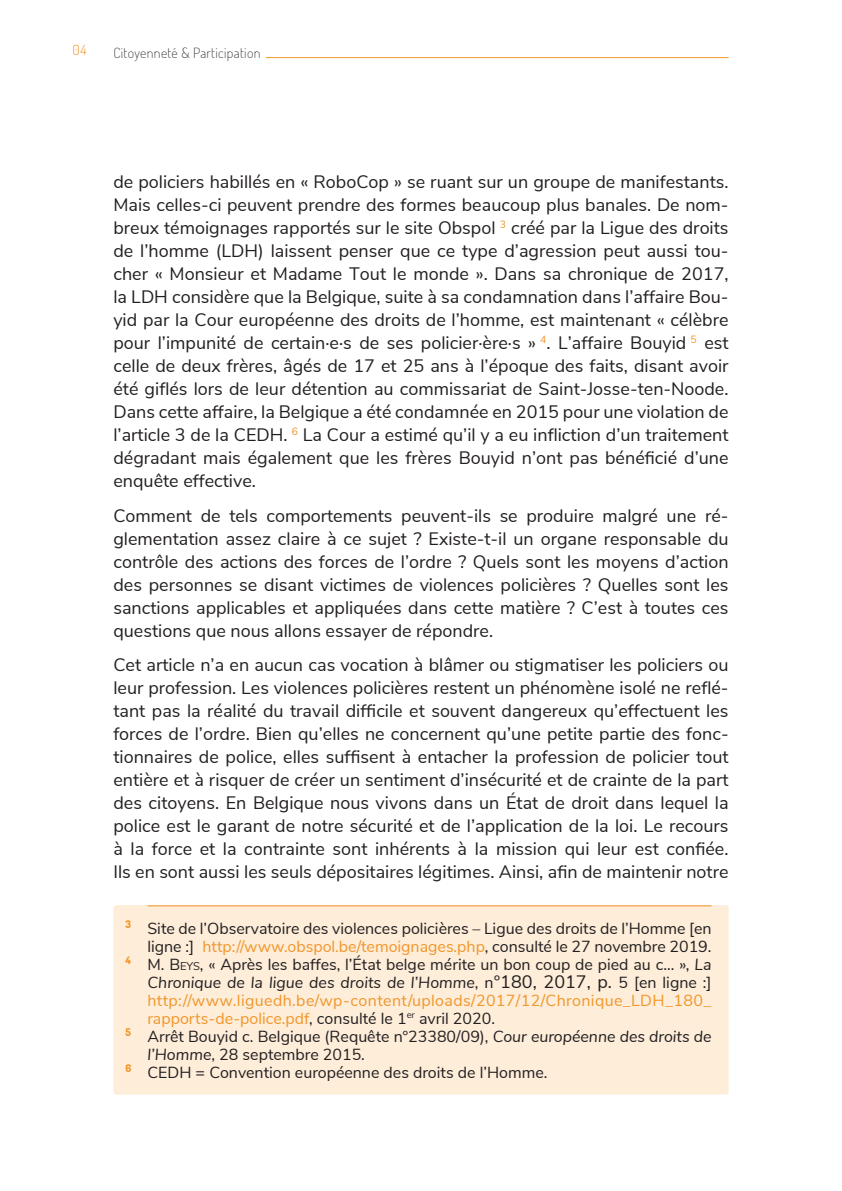
<style>
.page{position:relative;width:842px;height:1191px;background:#fff}
.page>*{position:absolute;margin:0;border:0;box-sizing:border-box;transform-origin:0 0}
.t1{font:18px/23px "Nunito Sans";color:#231f20;text-align:justify}
.t2{font:16px "Nunito Sans";color:#231f20}
.t3{font:16px "Nunito Sans";color:#f1962a}
.t4{font:16px "Nunito Sans";letter-spacing:.025em;color:#f1962a}
.t5{font:italic 16px "Nunito Sans";color:#231f20}
.t6{font:200 14px "Dosis";letter-spacing:.025em;color:#231f20}
.t7{font:300 14px "Dosis";color:#f1962a}
.s1{color:#231f20}
.s2{font-style:inherit}
.s3{font-size:11.2px}
.s4{font-style:italic}
.s5{font-style:normal}
.s6{font-style:normal;font-size:18px}
</style>
<div class="page">
<hr style="left:113px;top:57px;width:616px;height:1px;background:#f1962a">
<div style="left:108px;top:52px;width:158px;height:10px;background:#fff"></div>
<div style="left:113px;top:905px;width:616px;height:189px;background:#fdedd9;border-radius:3px"></div>
<hr style="left:147px;top:905px;width:564px;height:1px;background:#f1962a">
<p class="t7" style="left:73px;top:41px;width:16px">04</p>
<p class="t6" style="left:113px;top:44px;width:149px">Citoyenneté &amp; Participation</p>
<p class="t1" style="left:113px;top:169px;width:617px">de policiers habillés en « RoboCop » se ruant sur un groupe de manifestants.<br>Mais celles-ci peuvent prendre des formes beaucoup plus banales. De nom&shy;breux témoignages rapportés sur le site Obspol <sup>3</sup> créé par la Ligue des droits de l’homme (LDH) laissent penser que ce type d’agression peut aussi tou&shy;cher « Monsieur et Madame Tout le monde ». Dans sa chronique de 2017, la LDH considère que la Belgique, suite à sa condamnation dans l’affaire Bou&shy;yid par la Cour européenne des droits de l’homme, est maintenant « célèbre pour l’impunité de certain·e·s de ses policier·ère·s » <sup>4</sup>. L’affaire Bouyid <sup>5</sup> est celle de deux frères, âgés de 17 et 25 ans à l’époque des faits, disant avoir été giflés lors de leur détention au commissariat de Saint-Josse-ten-Noode.<br>Dans cette affaire, la Belgique a été condamnée en 2015 pour une violation de l’article 3 de la CEDH. <sup>6</sup> La Cour a estimé qu’il y a eu infliction d’un traitement dégradant mais également que les frères Bouyid n’ont pas bénéficié d’une enquête effective.</p>
<p class="t1" style="left:113px;top:503px;width:617px">Comment de tels comportements peuvent-ils se produire malgré une ré&shy;glementation assez claire à ce sujet ? Existe-t-il un organe responsable du contrôle des actions des forces de l’ordre ? Quels sont les moyens d’action des personnes se disant victimes de violences policières ? Quelles sont les sanctions applicables et appliquées dans cette matière ? C’est à toutes ces questions que nous allons essayer de répondre.</p>
<p class="t1" style="left:113px;top:652px;width:617px">Cet article n’a en aucun cas vocation à blâmer ou stigmatiser les policiers ou leur profession. Les violences policières restent un phénomène isolé ne reflé&shy;tant pas la réalité du travail difficile et souvent dangereux qu’effectuent les forces de l’ordre. Bien qu’elles ne concernent qu’une petite partie des fonc&shy;tionnaires de police, elles suffisent à entacher la profession de policier tout entière et à risquer de créer un sentiment d’insécurité et de crainte de la part des citoyens. En Belgique nous vivons dans un État de droit dans lequel la police est le garant de notre sécurité et de l’application de la loi. Le recours à la force et la contrainte sont inhérents à la mission qui leur est confiée.<br>Ils en sont aussi les seuls dépositaires légitimes. Ainsi, afin de maintenir notre</p>
<p class="t2" style="left:125px;top:916px;width:588px"><sup>3</sup> Site de l’Observatoire des violences policières – Ligue des droits de l’Homme [en</p>
<p class="t3" style="left:147px;top:934px;width:566px"><span class="s1">ligne :]</span> http://www.obspol.be/temoignages.php<span class="s1">, consulté le 27 novembre 2019.</span></p>
<p class="t2" style="left:125px;top:952px;width:588px"><sup>4</sup> <span class="s2">M. B</span><span class="s3">eys</span>, « Après les baffes, l’État belge mérite un bon coup de pied au c… », <span class="s4">La</span></p>
<p class="t5" style="left:147px;top:970px;width:566px">Chronique de la ligue des droits de l’Homme<span class="s5">, n</span><span class="s6">°180, 2017, p.</span> <span class="s5">5 [en ligne :]</span></p>
<p class="t4" style="left:147px;top:988px;width:565px">http://www.liguedh.be/wp-content/uploads/2017/12/Chronique_LDH_180_</p>
<p class="t3" style="left:147px;top:1006px;width:349px">rapports-de-police.pdf<span class="s1">, consulté le 1</span><sup>er</sup> <span class="s1">avril 2020.</span></p>
<p class="t2" style="left:125px;top:1024px;width:588px"><sup>5</sup> Arrêt Bouyid c. Belgique (Requête n°23380/09), <span class="s4">Cour européenne des droits de</span></p>
<p class="t2" style="left:147px;top:1042px;width:219px"><span class="s4">l’Homme</span>, 28 septembre 2015.</p>
<p class="t2" style="left:125px;top:1060px;width:423px"><sup>6</sup> CEDH = Convention européenne des droits de l’Homme.</p>
</div>
